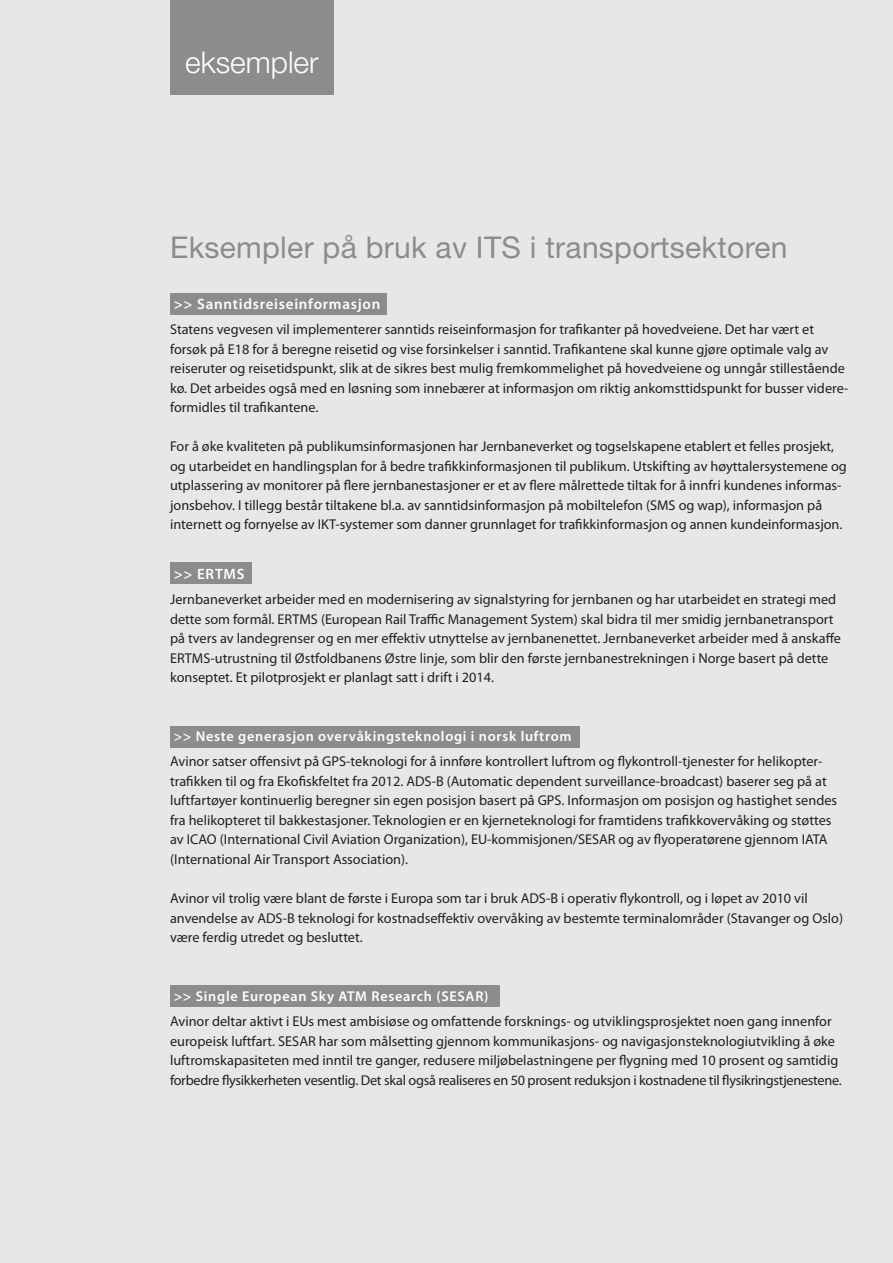
<style>
.page{position:relative;width:893px;height:1263px;background:#e6e7e9}
.page>*{position:absolute;margin:0;border:0;box-sizing:border-box;transform-origin:0 0}
.t1{font:30px "Helvetica Neue";letter-spacing:.01em;color:#8e8c8a}
.t2{font:300 30px "Helvetica Neue";color:#fff}
.t3{font:600 15px "Myriad Pro";letter-spacing:.05em;color:#fff}
.t4{font:14.25px/19.5px "Myriad Pro";color:#231f20}
.t5{font:600 14.25px "Myriad Pro";letter-spacing:.05em;color:#fff}
</style>
<div class="page">
<div style="left:170px;top:726px;width:410px;height:21px;background:#8e8c8a"></div>
<div style="left:170px;top:985px;width:330px;height:22px;background:#8e8c8a"></div>
<div style="left:170px;top:562px;width:82px;height:22px;background:#8e8c8a"></div>
<div style="left:170px;top:293px;width:217px;height:22px;background:#8e8c8a"></div>
<div style="left:170px;top:0;width:164px;height:95px;background:#8e8c8a"></div>
<p class="t2" style="left:185px;top:44px;width:135px">eksempler</p>
<p class="t1" style="left:170px;top:229px;width:619px">Eksempler på bruk av ITS i transportsektoren</p>
<p class="t3" style="left:174px;top:294px;width:208px">&gt;&gt; Sanntidsreiseinformasjon</p>
<p class="t4" style="left:170px;top:320px;width:680px">Statens vegvesen vil implementerer sanntids reiseinformasjon for trafikanter på hovedveiene. Det har vært et forsøk på E18 for å beregne reisetid og vise forsinkelser i sanntid. Trafikantene skal kunne gjøre optimale valg av reiseruter og reisetidspunkt, slik at de sikres best mulig fremkommelighet på hovedveiene og unngår stillestående kø. Det arbeides også med en løsning som innebærer at informasjon om riktig ankomsttidspunkt for busser videre&shy;formidles til trafikantene.</p>
<p class="t4" style="left:170px;top:437px;width:678px">For å øke kvaliteten på publikumsinformasjonen har Jernbaneverket og togselskapene etablert et felles prosjekt, og utarbeidet en handlingsplan for å bedre trafikkinformasjonen til publikum. Utskifting av høyttalersystemene og utplassering av monitorer på flere jernbanestasjoner er et av flere målrettede tiltak for å innfri kundenes informas&shy;jonsbehov. I tillegg består tiltakene bl.a. av sanntidsinformasjon på mobiltelefon (SMS og wap), informasjon på internett og fornyelse av IKT-systemer som danner grunnlaget for trafikkinformasjon og annen kundeinformasjon.</p>
<p class="t3" style="left:174px;top:564px;width:72px">&gt;&gt; ERTMS</p>
<p class="t4" style="left:170px;top:590px;width:672px">Jernbaneverket arbeider med en modernisering av signalstyring for jernbanen og har utarbeidet en strategi med dette som formål. ERTMS (European Rail Traffic Management System) skal bidra til mer smidig jernbanetransport på tvers av landegrenser og en mer effektiv utnyttelse av jernbanenettet. Jernbaneverket arbeider med å anskaffe ERTMS-utrustning til Østfoldbanens Østre linje, som blir den første jernbanestrekningen i Norge basert på dette konseptet. Et pilotprosjekt er planlagt satt i drift i 2014.</p>
<p class="t5" style="left:174px;top:727px;width:399px">&gt;&gt; Neste generasjon overvåkingsteknologi i norsk luftrom</p>
<p class="t4" style="left:170px;top:752px;width:668px">Avinor satser offensivt på GPS-teknologi for å innføre kontrollert luftrom og flykontroll-tjenester for helikopter&shy;trafikken til og fra Ekofiskfeltet fra 2012. ADS-B (Automatic dependent surveillance-broadcast) baserer seg på at luftfartøyer kontinuerlig beregner sin egen posisjon basert på GPS. Informasjon om posisjon og hastighet sendes fra helikopteret til bakkestasjoner. Teknologien er en kjerneteknologi for framtidens trafikkovervåking og støttes av ICAO (International Civil Aviation Organization), EU-kommisjonen/SESAR og av flyoperatørene gjennom IATA (International Air Transport Association).</p>
<p class="t4" style="left:170px;top:888px;width:674px">Avinor vil trolig være blant de første i Europa som tar i bruk ADS-B i operativ flykontroll, og i løpet av 2010 vil anvendelse av ADS-B teknologi for kostnadseffektiv overvåking av bestemte terminalområder (Stavanger og Oslo) være ferdig utredet og besluttet.</p>
<p class="t5" style="left:174px;top:987px;width:316px">&gt;&gt; Single European Sky ATM Research (SESAR)</p>
<p class="t4" style="left:170px;top:1011px;width:673px">Avinor deltar aktivt i EUs mest ambisiøse og omfattende forsknings- og utviklingsprosjektet noen gang innenfor europeisk luftfart. SESAR har som målsetting gjennom kommunikasjons- og navigasjonsteknologiutvikling å øke luftromskapasiteten med inntil tre ganger, redusere miljøbelastningene per flygning med 10 prosent og samtidig forbedre flysikkerheten vesentlig. Det skal også realiseres en 50 prosent reduksjon i kostnadene til flysikringstjenestene.</p>
</div>
